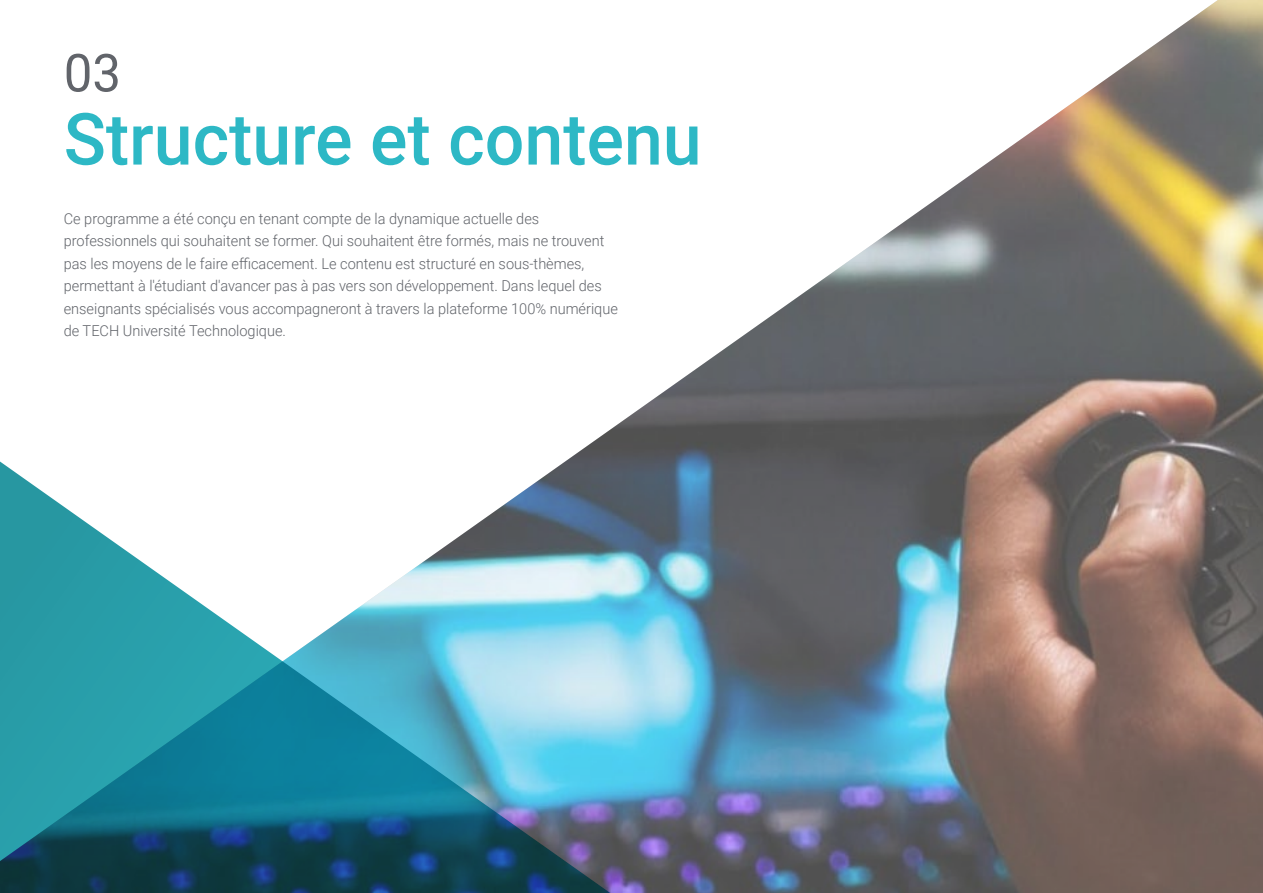
<style>
.page{position:relative;width:1263px;height:893px;background:#fff}
.page>*{position:absolute;margin:0;border:0;box-sizing:border-box;transform-origin:0 0}
.t1{font:500 72px "Roboto";color:#2db8c5}
.t2{font:52.5px "Roboto";color:#61646a}
.t3{font:300 15px/22.5px "Roboto";color:#61646a}
</style>
<div class="page">
<img style="left:587px;top:0;width:676px;height:893px">
<svg style="left:0;top:446px;width:640px;height:447px"></svg>
<h2 class="t2" style="left:64px;top:36px;width:59px">03</h2>
<h1 class="t1" style="left:64px;top:89px;width:639px">Structure et contenu</h1>
<p class="t3" style="left:64px;top:207px;width:556px">Ce programme a été conçu en tenant compte de la dynamique actuelle des professionnels qui souhaitent se former. Qui souhaitent être formés, mais ne trouvent pas les moyens de le faire efficacement. Le contenu est structuré en sous-thèmes, permettant à l'étudiant d'avancer pas à pas vers son développement. Dans lequel des enseignants spécialisés vous accompagneront à travers la plateforme 100% numérique de TECH Université Technologique.</p>
</div>
